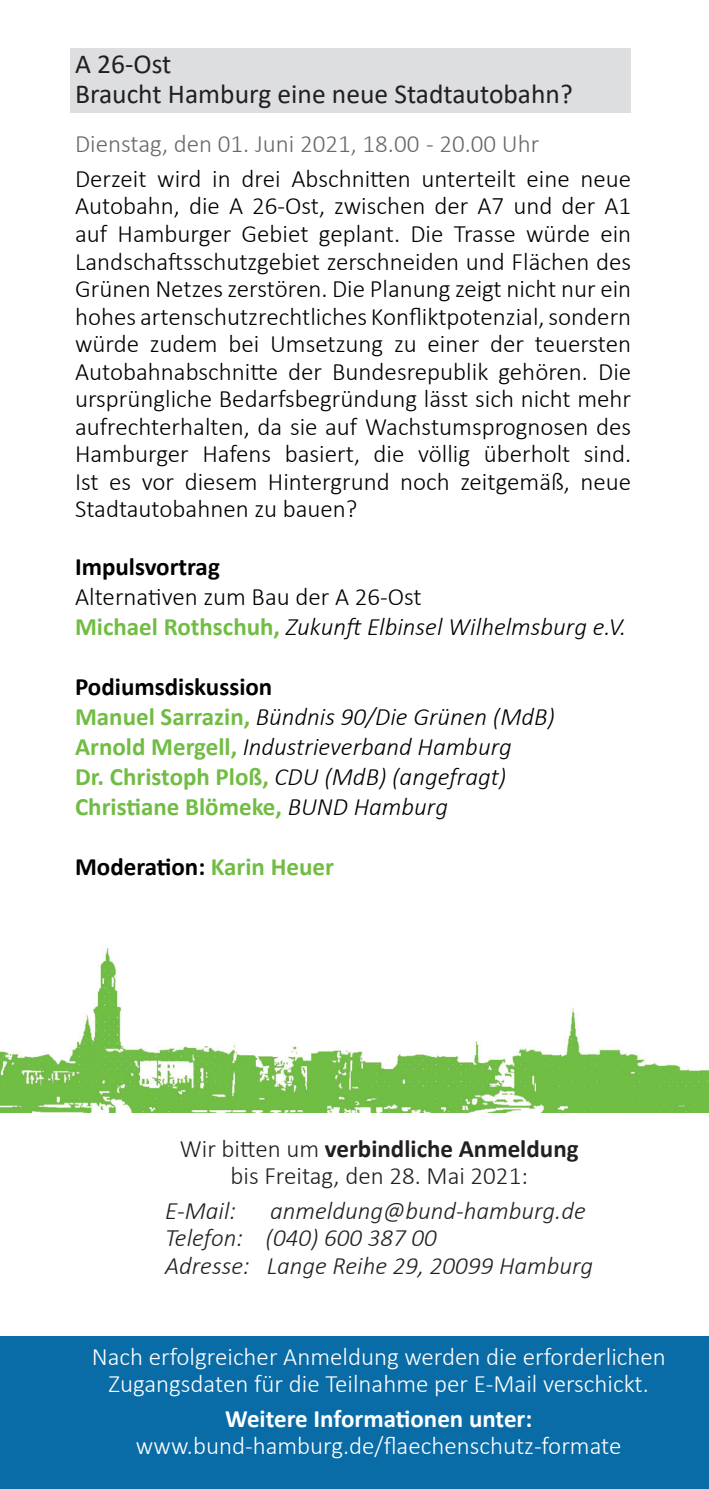
<style>
.page{position:relative;width:709px;height:1489px;background:#fff}
.page>*{position:absolute;margin:0;border:0;box-sizing:border-box;transform-origin:0 0}
.t1{font:27.5px "Calibri";color:#231f20}
.t2{font:300 25px/27.5px "Calibri";color:#000;text-align:justify}
.t3{font:italic 300 25px "Calibri";color:#000}
.t4{font:300 25px/27.5px "Calibri";color:#fff;text-align:center}
.t5{font:italic 300 25px "Calibri";color:#231f20}
.t6{font:700 25px "Calibri";color:#000}
.t7{font:300 25px "Calibri";color:#69696c}
.t8{font:700 25px "Calibri";color:#231f20}
.t9{font:700 25px "Calibri";color:#71bd43}
.t10{font:700 25px "Calibri";color:#fff}
.t11{font:300 25px "Calibri";color:#231f20}
.s1{font-weight:700;font-style:normal;color:#71bd43}
.s2{font-weight:300;font-style:italic;color:#000}
.s3{color:#71bd43}
.s4{font-weight:300}
</style>
<div class="page">
<div style="left:0;top:1336px;width:709px;height:152px;background:#096ca6"></div>
<img style="left:0;top:948px;width:709px;height:164px">
<div style="left:70px;top:48px;width:561px;height:64px;background:#dddee0"></div>
<p class="t1" style="left:75px;top:44px;width:98px">A 26-Ost</p>
<p class="t1" style="left:75px;top:74px;width:499px">Braucht Hamburg eine neue Stadtautobahn?</p>
<p class="t7" style="left:75px;top:128px;width:466px">Dienstag, den 01. Juni 2021, 18.00 - 20.00 Uhr</p>
<p class="t2" style="left:75px;top:165px;width:558px">Derzeit wird in drei Abschnitten unterteilt eine neue Autobahn, die A 26-Ost, zwischen der A7 und der A1 auf Hamburger Gebiet geplant. Die Trasse würde ein Landschaftsschutzgebiet zerschneiden und Flächen des Grünen Netzes zerstören. Die Planung zeigt nicht nur ein hohes artenschutzrechtliches Konfliktpotenzial, sondern würde zudem bei Umsetzung zu einer der teuersten Autobahnabschnitte der Bundesrepublik gehören. Die ursprüngliche Bedarfsbegründung lässt sich nicht mehr aufrechterhalten, da sie auf Wachstumsprognosen des Hamburger Hafens basiert, die völlig überholt sind.<br>Ist es vor diesem Hintergrund noch zeitgemäß, neue Stadtautobahnen zu bauen?</p>
<p class="t6" style="left:75px;top:548px;width:146px">Impulsvortrag</p>
<p class="t2" style="left:75px;top:582px;width:348px">Alternativen zum Bau der A 26-Ost</p>
<p class="t3" style="left:75px;top:611px;width:552px"><span class="s1">Michael Rothschuh,</span> Zukunft Elbinsel Wilhelmsburg e.V.</p>
<p class="t6" style="left:75px;top:668px;width:199px">Podiumsdiskussion</p>
<p class="t3" style="left:75px;top:701px;width:481px"><span class="s1">Manuel Sarrazin,</span> Bündnis 90/Die Grünen (MdB)</p>
<p class="t3" style="left:75px;top:731px;width:438px"><span class="s1">Arnold Mergell,</span> Industrieverband Hamburg</p>
<p class="t3" style="left:75px;top:761px;width:433px"><span class="s1">Dr. Christoph Ploß,</span> CDU (MdB) (angefragt)</p>
<p class="t9" style="left:75px;top:788px;width:374px">Christiane Blömeke, <span class="s2">BUND Hamburg</span></p>
<p class="t6" style="left:75px;top:848px;width:260px">Moderation: <span class="s3">Karin Heuer</span></p>
<p class="t8" style="left:180px;top:1130px;width:400px"><span class="s4">Wir bitten um</span> verbindliche Anmeldung</p>
<p class="t11" style="left:230px;top:1160px;width:299px">bis Freitag, den 28. Mai 2021:</p>
<p class="t5" style="left:165px;top:1194px;width:73px">E-Mail:</p>
<p class="t5" style="left:270px;top:1194px;width:317px">anmeldung@bund-hamburg.de</p>
<p class="t5" style="left:165px;top:1222px;width:273px">Telefon: (040) 600 387 00</p>
<p class="t5" style="left:165px;top:1249px;width:429px">Adresse: Lange Reihe 29, 20099 Hamburg</p>
<p class="t4" style="left:92px;top:1342px;width:575px">Nach erfolgreicher Anmeldung werden die erforderlichen<br>Zugangsdaten für die Teilnahme per E-Mail verschickt.</p>
<p class="t10" style="left:225px;top:1400px;width:308px">Weitere Informationen unter:</p>
<p class="t4" style="left:136px;top:1431px;width:487px">www.bund-hamburg.de/flaechenschutz-formate</p>
</div>
